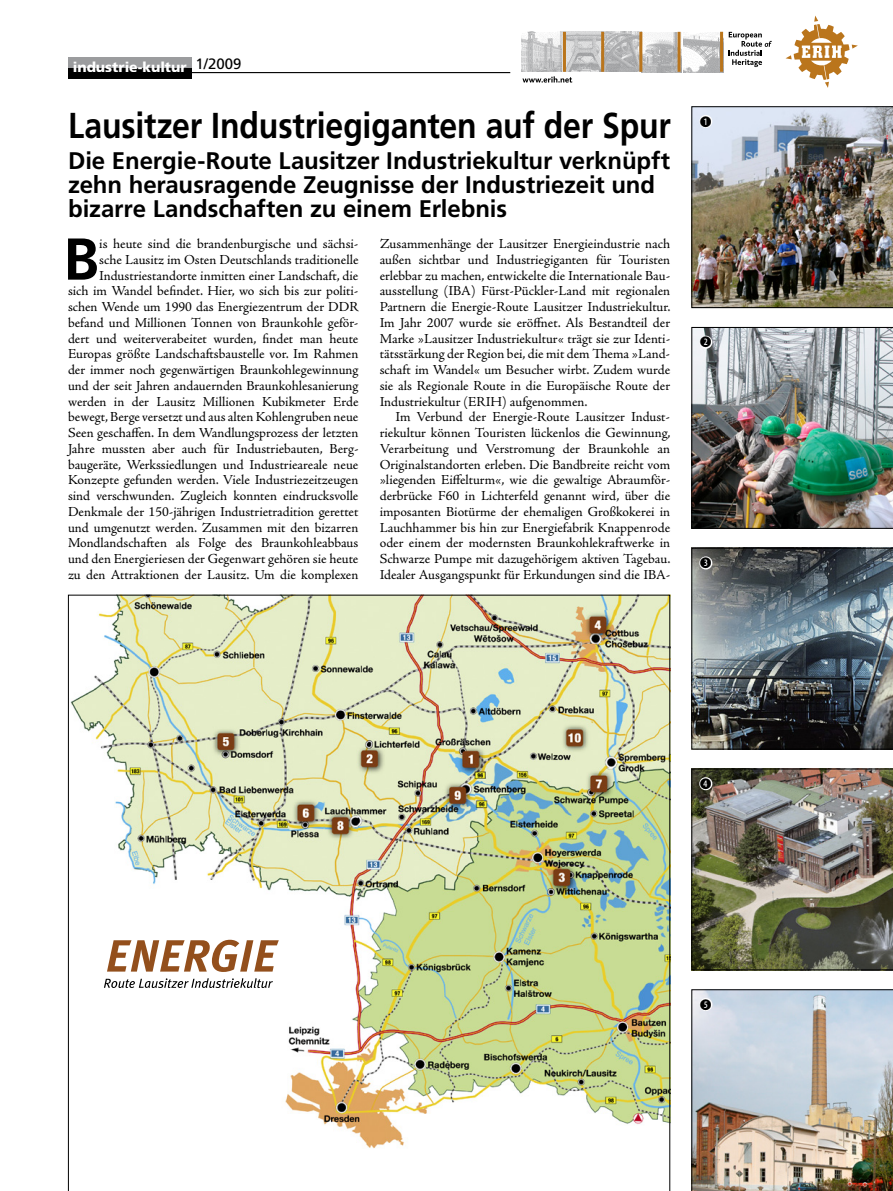
<style>
.page{position:relative;width:893px;height:1191px;background:#fff}
.page>*{position:absolute;margin:0;border:0;box-sizing:border-box;transform-origin:0 0}
.t1{font:700 58.95px "Frutiger";color:#000}
.t2{font:700 36px "Frutiger";letter-spacing:-.005em;color:#000;scale:.89 1}
.t3{font:700 24px/24px "Frutiger";letter-spacing:-.005em;color:#000}
.t4{font:15px "Combi Numerals Solid";color:#000}
.t5{font:900 13.95px "Frutiger";color:#fff}
.t6{font:13.8px/15.8px "Adobe Jenson Pro";letter-spacing:-.005em;color:#000;text-align:justify}
</style>
<div class="page">
<svg style="left:785px;top:16px;width:73px;height:72px"></svg>
<img style="left:522px;top:32px;width:198px;height:40px">
<hr style="left:563px;top:32px;width:3px;height:40px;background:#ba751c">
<hr style="left:601px;top:32px;width:3px;height:40px;background:#ba751c">
<hr style="left:639px;top:32px;width:3px;height:40px;background:#ba751c">
<hr style="left:678px;top:32px;width:3px;height:40px;background:#ba751c">
<hr style="left:720px;top:32px;width:3px;height:40px;background:#ba751c">
<svg style="left:728px;top:32px;width:44px;height:35px"></svg>
<svg style="left:522px;top:76px;width:50px;height:7px"></svg>
<img style="left:68px;top:595px;width:602px;height:596px">
<svg style="left:107px;top:939px;width:172px;height:33px"></svg>
<svg style="left:104px;top:978px;width:169px;height:10px"></svg>
<img style="left:691px;top:106px;width:202px;height:202px">
<img style="left:691px;top:327px;width:202px;height:202px">
<img style="left:691px;top:548px;width:202px;height:201px">
<img style="left:691px;top:768px;width:202px;height:202px">
<img style="left:691px;top:989px;width:202px;height:202px">
<div style="left:68px;top:57px;width:123px;height:11px;background:#9b9c9e"></div>
<div style="left:68px;top:68px;width:123px;height:11px;background:#000"></div>
<hr style="left:68px;top:72px;width:442px;height:1px;background:#000">
<p class="t5" style="left:73px;top:58px;width:170px">industrie-kultur <sup>1/2009</sup></p>
<h2 class="t2" style="left:68px;top:104px;width:679px">Lausitzer Industriegiganten auf der Spur</h2>
<h3 class="t3" style="left:68px;top:149px;width:604px">Die Energie-Route Lausitzer Industriekultur verknüpft zehn herausragende Zeugnisse der Industriezeit und bizarre Landschaften zu einem Erlebnis</h3>
<p class="t6" style="left:68px;top:236px;width:292px;text-align:right">is heute sind die brandenburgische und sächsi-<br>sche Lausitz im Osten Deutschlands traditionelle Industriestandorte inmitten einer Landschaft, die<br>sich im Wandel befindet. Hier, wo sich bis zur politi&shy;schen Wende um 1990 das Energiezentrum der DDR befand und Millionen Tonnen von Braunkohle geför&shy;dert und weiterverabeitet wurden, findet man heute Europas größte Landschaftsbaustelle vor. Im Rahmen der immer noch gegenwärtigen Braunkohlegewinnung und der seit Jahren andauernden Braunkohlesanierung werden in der Lausitz Millionen Kubikmeter Erde bewegt, Berge versetzt und aus alten Kohlengruben neue Seen geschaffen. In dem Wandlungsprozess der letzten Jahre mussten aber auch für Industriebauten, Berg&shy;baugeräte, Werkssiedlungen und Industrieareale neue Konzepte gefunden werden. Viele Industriezeitzeugen sind verschwunden. Zugleich konnten eindrucksvolle Denkmale der 150-jährigen Industrietradition gerettet und umgenutzt werden. Zusammen mit den bizarren Mondlandschaften als Folge des Braunkohleabbaus und den Energieriesen der Gegenwart gehören sie heute zu den Attraktionen der Lausitz. Um die komplexen</p>
<p class="t6" style="left:380px;top:236px;width:292px">Zusammenhänge der Lausitzer Energieindustrie nach außen sichtbar und Industriegiganten für Touristen erlebbar zu machen, entwickelte die Internationale Bau&shy;ausstellung (IBA) Fürst-Pückler-Land mit regionalen Partnern die Energie-Route Lausitzer Industriekultur.<br>Im Jahr 2007 wurde sie eröffnet. Als Bestandteil der Marke »Lausitzer Industriekultur« trägt sie zur Identi&shy;tätsstärkung der Region bei, die mit dem Thema »Land&shy;schaft im Wandel« um Besucher wirbt. Zudem wurde sie als Regionale Route in die Europäische Route der Industriekultur (ERIH) aufgenommen.</p>
<h1 class="t1" style="left:63px;top:224px;width:38px">B</h1>
<p class="t6" style="left:380px;top:409px;width:292px;text-indent:16px">Im Verbund der Energie-Route Lausitzer Indust&shy;riekultur können Touristen lückenlos die Gewinnung, Verarbeitung und Verstromung der Braunkohle an Originalstandorten erleben. Die Bandbreite reicht vom »liegenden Eiffelturm«, wie die gewaltige Abraumför&shy;derbrücke F60 in Lichterfeld genannt wird, über die imposanten Biotürme der ehemaligen Großkokerei in Lauchhammer bis hin zur Energiefabrik Knappenrode oder einem der modernsten Braunkohlekraftwerke in Schwarze Pumpe mit dazugehörigem aktiven Tagebau.<br>Idealer Ausgangspunkt für Erkundungen sind die IBA-</p>
<p class="t4" style="left:700px;top:113px;width:13px">B</p>
<p class="t4" style="left:700px;top:333px;width:13px">C</p>
<p class="t4" style="left:700px;top:554px;width:13px">D</p>
<p class="t4" style="left:700px;top:775px;width:13px">E</p>
<p class="t4" style="left:700px;top:995px;width:13px">F</p>
</div>
